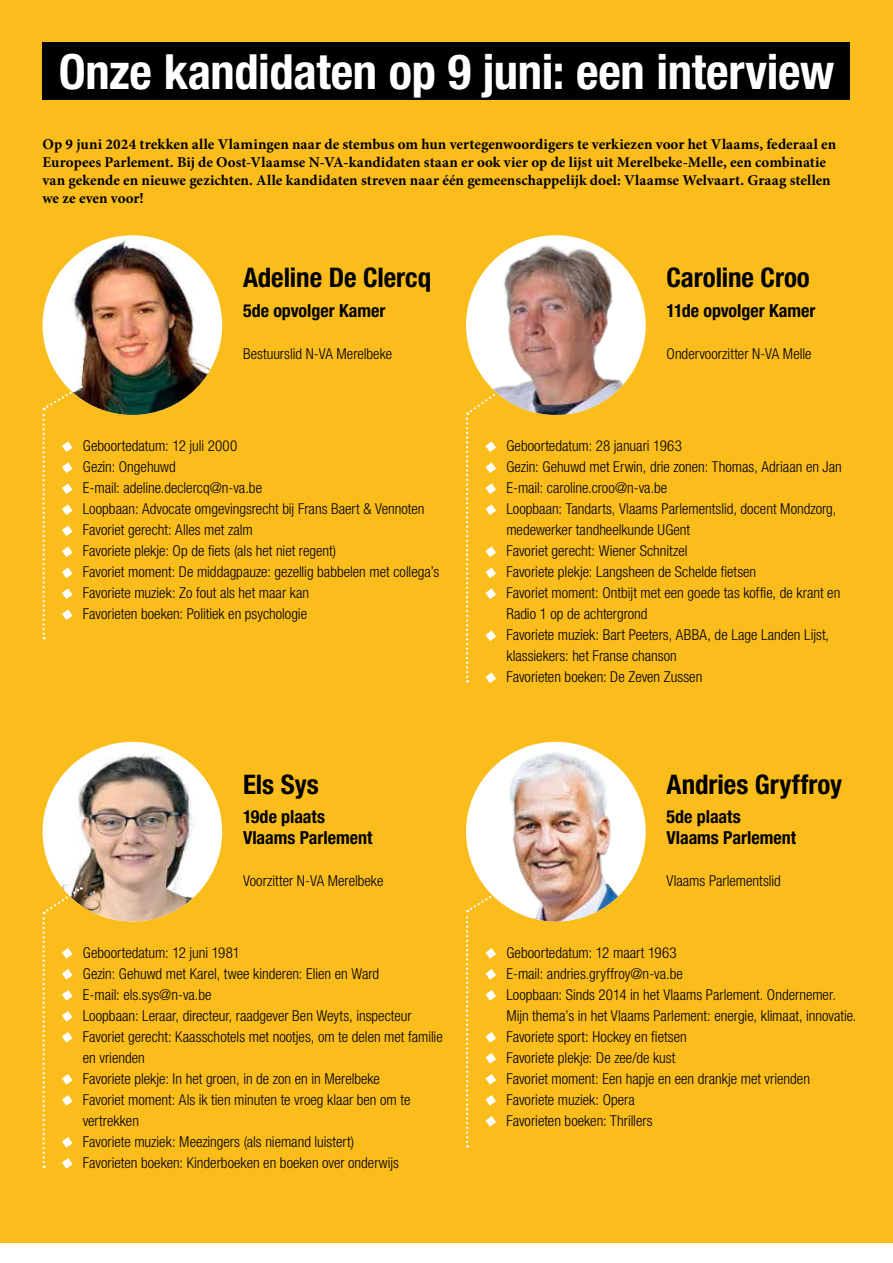
<style>
.page{position:relative;width:893px;height:1263px;background:#fff}
.page>*{position:absolute;margin:0;border:0;box-sizing:border-box;transform-origin:0 0}
.t1{font:700 condensed 48.6px "Helvetica Neue LT Std";letter-spacing:-.005em;color:#fff}
.t2{font:700 condensed 27px "Helvetica Neue LT Std";letter-spacing:-.005em;color:#000}
.t3{font:700 condensed 18px/21px "Helvetica Neue LT Std";color:#000}
.t4{font:300 condensed 15px/21px "Helvetica Neue LT Std";color:#000}
.t5{font:700 15px/18px "Minion Pro";letter-spacing:.005em;color:#000}
</style>
<div class="page">
<div style="left:0;top:0;width:893px;height:1242px;background:#fbbd1b"></div>
<div style="left:43px;top:43px;width:807px;height:57px;background:#000"></div>
<img style="left:43px;top:235px;width:179px;height:180px;border-radius:90px">
<div style="left:43px;top:742px;width:179px;height:179px;background:#fff;border-radius:50%"></div>
<img style="left:62px;top:742px;width:141px;height:179px">
<img style="left:466px;top:742px;width:180px;height:179px;border-radius:90px">
<svg style="left:466px;top:393px;width:38px;height:290px"></svg>
<svg style="left:43px;top:385px;width:39px;height:254px"></svg>
<svg style="left:43px;top:886px;width:39px;height:283px"></svg>
<svg style="left:466px;top:886px;width:40px;height:262px"></svg>
<img style="left:466px;top:235px;width:180px;height:180px;border-radius:90px">
<h1 class="t1" style="left:59px;top:42px;width:777px">Onze kandidaten op 9 juni: een interview</h1>
<p class="t5" style="left:43px;top:135px;width:795px">Op 9 juni 2024 trekken alle Vlamingen naar de stembus om hun vertegenwoordigers te verkiezen voor het Vlaams, federaal en Europees Parlement. Bij de Oost-Vlaamse N-VA-kandidaten staan er ook vier op de lijst uit Merelbeke-Melle, een combinatie van gekende en nieuwe gezichten. Alle kandidaten streven naar één gemeenschappelijk doel: Vlaamse Welvaart. Graag stellen we ze even voor!</p>
<h2 class="t2" style="left:243px;top:261px;width:190px">Adeline De Clercq</h2>
<p class="t3" style="left:243px;top:299px;width:144px">5de opvolger Kamer</p>
<p class="t4" style="left:243px;top:343px;width:151px">Bestuurslid N-VA Merelbeke</p>
<p class="t4" style="left:83px;top:435px;width:358px">Geboortedatum: 12 juli 2000<br>Gezin: Ongehuwd<br>E-mail: adeline.declercq@n-va.be<br>Loopbaan: Advocate omgevingsrecht bij Frans Baert &amp; Vennoten Favoriet gerecht: Alles met zalm<br>Favoriete plekje: Op de fiets (als het niet regent)<br>Favoriet moment: De middagpauze: gezellig babbelen met collega’s Favoriete muziek: Zo fout als het maar kan<br>Favorieten boeken: Politiek en psychologie</p>
<h2 class="t2" style="left:243px;top:768px;width:77px">Els Sys</h2>
<p class="t3" style="left:243px;top:806px;width:131px">19de plaats<br>Vlaams Parlement</p>
<p class="t4" style="left:243px;top:870px;width:142px">Voorzitter N-VA Merelbeke</p>
<p class="t4" style="left:83px;top:942px;width:361px">Geboortedatum: 12 juni 1981<br>Gezin: Gehuwd met Karel, twee kinderen: Elien en Ward<br>E-mail: els.sys@n-va.be<br>Loopbaan: Leraar, directeur, raadgever Ben Weyts, inspecteur Favoriet gerecht: Kaasschotels met nootjes, om te delen met familie en vrienden<br>Favoriete plekje: In het groen, in de zon en in Merelbeke<br>Favoriet moment: Als ik tien minuten te vroeg klaar ben om te vertrekken<br>Favoriete muziek: Meezingers (als niemand luistert)<br>Favorieten boeken: Kinderboeken en boeken over onderwijs</p>
<h2 class="t2" style="left:666px;top:261px;width:145px">Caroline Croo</h2>
<p class="t3" style="left:666px;top:299px;width:150px">11de opvolger Kamer</p>
<p class="t4" style="left:666px;top:343px;width:146px">Ondervoorzitter N-VA Melle</p>
<p class="t4" style="left:506px;top:435px;width:337px">Geboortedatum: 28 januari 1963<br>Gezin: Gehuwd met Erwin, drie zonen: Thomas, Adriaan en Jan E-mail: caroline.croo@n-va.be<br>Loopbaan: Tandarts, Vlaams Parlementslid, docent Mondzorg, medewerker tandheelkunde UGent<br>Favoriet gerecht: Wiener Schnitzel<br>Favoriete plekje: Langsheen de Schelde fietsen<br>Favoriet moment: Ontbijt met een goede tas koffie, de krant en Radio 1 op de achtergrond<br>Favoriete muziek: Bart Peeters, ABBA, de Lage Landen Lijst, klassiekers: het Franse chanson<br>Favorieten boeken: De Zeven Zussen</p>
<h2 class="t2" style="left:666px;top:768px;width:177px">Andries Gryffroy</h2>
<p class="t3" style="left:666px;top:806px;width:131px">5de plaats<br>Vlaams Parlement</p>
<p class="t4" style="left:666px;top:870px;width:116px">Vlaams Parlementslid</p>
<p class="t4" style="left:506px;top:942px;width:352px">Geboortedatum: 12 maart 1963<br>E-mail: andries.gryffroy@n-va.be<br>Loopbaan: Sinds 2014 in het Vlaams Parlement. Ondernemer.<br>Mijn thema’s in het Vlaams Parlement: energie, klimaat, innovatie.<br>Favoriete sport: Hockey en fietsen<br>Favoriete plekje: De zee/de kust<br>Favoriet moment: Een hapje en een drankje met vrienden Favoriete muziek: Opera<br>Favorieten boeken: Thrillers</p>
</div>
